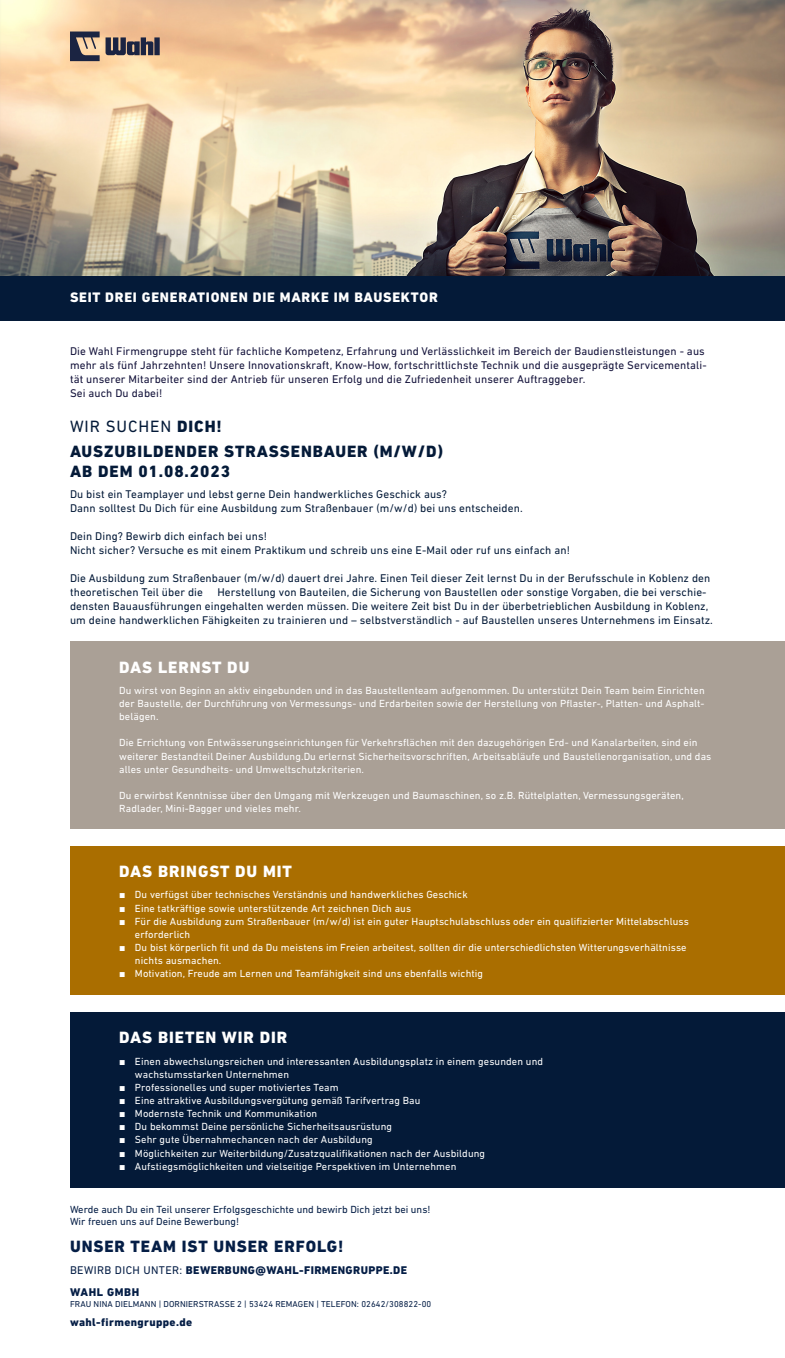
<style>
.page{position:relative;width:785px;height:1358px;background:#fff}
.page>*{position:absolute;margin:0;border:0;box-sizing:border-box;transform-origin:0 0}
.t1{font:800 16.62px/25px "DIN Next LT Pro";letter-spacing:.055em;color:#041a38}
.t2{font:800 16.62px "DIN Next LT Pro";letter-spacing:.055em;color:#fff}
.t3{font:800 16.62px "DIN Next LT Pro";letter-spacing:.055em;color:#051e46}
.t4{font:800 14px "DIN Next LT Pro";letter-spacing:.055em;color:#fff}
.t5{font:11.38px/14px "DIN Next LT Pro";letter-spacing:.01em;color:#041a38}
.t6{font:11.38px/14px "DIN Next LT Pro";letter-spacing:.01em;color:#14133b}
.t7{font:800 11.38px "DIN Next LT Pro";letter-spacing:.035em;color:#051e46}
.t8{font:800 11.38px "DIN Next LT Pro";letter-spacing:.055em;color:#051e46}
.t9{font:10.5px/13.1px "DIN Next LT Pro";letter-spacing:.01em;color:#fff}
.t10{font:10.5px/12.6px "DIN Next LT Pro";color:#051e46}
.t11{font:8.75px "DIN Next LT Pro";letter-spacing:.01em;color:#051e46}
.s1{font-weight:400}
.s2{font-family:"Haettenschweiler"}
</style>
<div class="page">
<img style="left:0;top:0;width:785px;height:276px">
<div style="left:70px;top:641px;width:715px;height:188px;background:#aaa096"></div>
<div style="left:70px;top:846px;width:715px;height:148px;background:#aa6e00"></div>
<div style="left:70px;top:1012px;width:715px;height:175px;background:#041a38"></div>
<div style="left:0;top:276px;width:785px;height:44px;background:#041a38"></div>
<svg style="left:70px;top:32px;width:90px;height:29px;background:#8d7b71"></svg>
<h2 class="t4" style="left:70px;top:289px;width:369px">SEIT DREI GENERATIONEN DIE MARKE IM BAUSEKTOR</h2>
<p class="t6" style="left:70px;top:344px;width:638px">Die Wahl Firmengruppe steht für fachliche Kompetenz, Erfahrung und Verlässlichkeit im Bereich der Baudienstleistungen - aus mehr als fünf Jahrzehnten! Unsere Innovationskraft, Know-How, fortschrittlichste Technik und die ausgeprägte Servicementali&shy;tät unserer Mitarbeiter sind der Antrieb für unseren Erfolg und die Zufriedenheit unserer Auftraggeber.<br>Sei auch Du dabei!</p>
<h1 class="t1" style="left:70px;top:413px;width:375px"><span class="s1">WIR SUCHEN</span> DICH!<br>AUSZUBILDENDER STRASSENBAUER (M/W/D)</h1>
<h1 class="t1" style="left:70px;top:458px;width:162px">AB DEM 01.08.2023</h1>
<p class="t5" style="left:70px;top:486px;width:454px">Du bist ein Teamplayer und lebst gerne Dein handwerkliches Geschick aus?<br>Dann solltest Du Dich für eine Ausbildung zum Straßenbauer (m/w/d) bei uns entscheiden.</p>
<p class="t5" style="left:70px;top:528px;width:501px">Dein Ding? Bewirb dich einfach bei uns!<br>Nicht sicher? Versuche es mit einem Praktikum und schreib uns eine E-Mail oder ruf uns einfach an!</p>
<p class="t5" style="left:70px;top:570px;width:642px">Die Ausbildung zum Straßenbauer (m/w/d) dauert drei Jahre. Einen Teil dieser Zeit lernst Du in der Berufsschule in Koblenz den theoretischen Teil über die</p>
<p class="t5" style="left:70px;top:584px;width:644px;text-indent:147px">Herstellung von Bauteilen, die Sicherung von Baustellen oder sonstige Vorgaben, die bei verschie&shy;densten Bauausführungen eingehalten werden müssen. Die weitere Zeit bist Du in der überbetrieblichen Ausbildung in Koblenz, um deine handwerklichen Fähigkeiten zu trainieren und – selbstverständlich - auf Baustellen unseres Unternehmens im Einsatz.</p>
<h1 class="t2" style="left:119px;top:657px;width:132px">DAS LERNST DU</h1>
<p class="t9" style="left:119px;top:683px;width:587px;text-align:justify">Du wirst von Beginn an aktiv eingebunden und in das Baustellenteam aufgenommen. Du unterstützt Dein Team beim Einrichten der Baustelle, der Durchführung von Vermessungs- und Erdarbeiten sowie der Herstellung von Pflaster-, Platten- und Asphalt&shy;belägen.</p>
<p class="t9" style="left:119px;top:736px;width:594px">Die Errichtung von Entwässerungseinrichtungen für Verkehrsflächen mit den dazugehörigen Erd- und Kanalarbeiten, sind ein weiterer Bestandteil Deiner Ausbildung.Du erlernst Sicherheitsvorschriften, Arbeitsabläufe und Baustellenorganisation, und das alles unter Gesundheits- und Umweltschutzkriterien.</p>
<p class="t9" style="left:119px;top:788px;width:566px">Du erwirbst Kenntnisse über den Umgang mit Werkzeugen und Baumaschinen, so z.B. Rüttelplatten, Vermessungsgeräten,<br>Radlader, Mini-Bagger und vieles mehr.</p>
<h1 class="t2" style="left:119px;top:861px;width:174px">DAS BRINGST DU MIT</h1>
<p class="t9" style="left:119px;top:888px;width:350px"><span class="s2">■</span> Du verfügst über technisches Verständnis und handwerkliches Geschick</p>
<p class="t9" style="left:119px;top:901px;width:293px"><span class="s2">■</span> Eine tatkräftige sowie unterstützende Art zeichnen Dich aus</p>
<p class="t9" style="left:135px;top:914px;width:555px;text-indent:-16px"><span class="s2">■</span> Für die Ausbildung zum Straßenbauer (m/w/d) ist ein guter Hauptschulabschluss oder ein qualifizierter Mittelabschluss erforderlich</p>
<p class="t9" style="left:135px;top:940px;width:553px;text-indent:-16px"><span class="s2">■</span> Du bist körperlich fit und da Du meistens im Freien arbeitest, sollten dir die unterschiedlichsten Witterungsverhältnisse nichts ausmachen.</p>
<p class="t9" style="left:119px;top:966px;width:365px"><span class="s2">■</span> Motivation, Freude am Lernen und Teamfähigkeit sind uns ebenfalls wichtig</p>
<h1 class="t2" style="left:119px;top:1027px;width:170px">DAS BIETEN WIR DIR</h1>
<p class="t9" style="left:135px;top:1054px;width:410px;text-indent:-16px"><span class="s2">■</span> Einen abwechslungsreichen und interessanten Ausbildungsplatz in einem gesunden und wachstumsstarken Unternehmen</p>
<p class="t9" style="left:119px;top:1080px;width:221px"><span class="s2">■</span> Professionelles und super motiviertes Team</p>
<p class="t9" style="left:119px;top:1093px;width:303px"><span class="s2">■</span> Eine attraktive Ausbildungsvergütung gemäß Tarifvertrag Bau</p>
<p class="t9" style="left:119px;top:1106px;width:199px"><span class="s2">■</span> Modernste Technik und Kommunikation</p>
<p class="t9" style="left:119px;top:1119px;width:274px"><span class="s2">■</span> Du bekommst Deine persönliche Sicherheitsausrüstung</p>
<p class="t9" style="left:119px;top:1133px;width:255px"><span class="s2">■</span> Sehr gute Übernahmechancen nach der Ausbildung</p>
<p class="t9" style="left:119px;top:1146px;width:367px"><span class="s2">■</span> Möglichkeiten zur Weiterbildung/Zusatzqualifikationen nach der Ausbildung</p>
<p class="t9" style="left:119px;top:1159px;width:339px"><span class="s2">■</span> Aufstiegsmöglichkeiten und vielseitige Perspektiven im Unternehmen</p>
<p class="t10" style="left:70px;top:1202px;width:362px">Werde auch Du ein Teil unserer Erfolgsgeschichte und bewirb Dich jetzt bei uns!<br>Wir freuen uns auf Deine Bewerbung!</p>
<h1 class="t3" style="left:70px;top:1236px;width:275px">UNSER TEAM IST UNSER ERFOLG!</h1>
<p class="t7" style="left:70px;top:1263px;width:339px"><span class="s1">BEWIRB DICH UNTER:</span> BEWERBUNG@WAHL-FIRMENGRUPPE.DE</p>
<p class="t11" style="left:70px;top:1298px;width:363px">FRAU NINA DIELMANN | DORNIERSTRASSE 2 | 53424 REMAGEN | TELEFON: 02642/308822-00</p>
<p class="t8" style="left:70px;top:1285px;width:71px">WAHL GMBH</p>
<p class="t7" style="left:70px;top:1314px;width:124px">wahl-firmengruppe.de</p>
</div>
